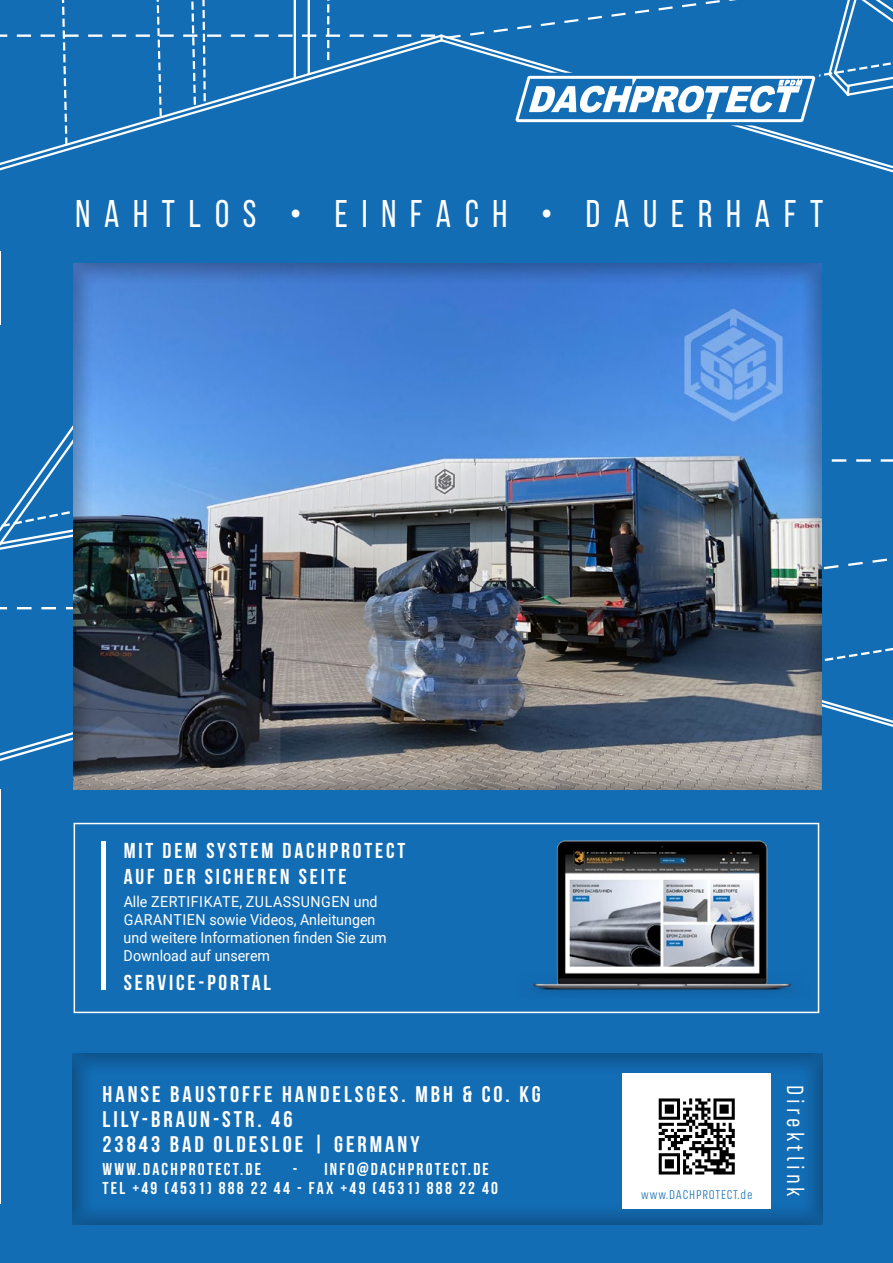
<style>
.page{position:relative;width:893px;height:1263px;background:#fff}
.page>*{position:absolute;margin:0;border:0;box-sizing:border-box;transform-origin:0 0}
.t1{font:38.55px "Bebas Neue";letter-spacing:.38em;color:#fff;scale:.94 1}
.t2{font:23.85px "FS Industrie Cd";letter-spacing:.18em;color:#fff;scale:.94 1}
.t3{font:700 22.65px/24.8px "Bebas Neue";letter-spacing:.13em;color:#fff}
.t4{font:700 21.6px/26px "Bebas Neue";letter-spacing:.13em;color:#fff}
.t5{font:700 17.25px/19.4px "Bebas Neue";letter-spacing:.13em;color:#fff}
.t6{font:15.15px/18px "Roboto";color:#fff;scale:.94 1}
.t7{font:12.9px "FS Industrie Cd";letter-spacing:.06em;color:#136db5}
</style>
<div class="page">
<div style="left:1px;top:194px;width:892px;height:1069px;background:#136db5"></div>
<div style="left:0;top:325px;width:893px;height:464px;background:#136db5"></div>
<svg style="left:0;top:443px;width:60px;height:318px"></svg>
<div style="left:60px;top:1042px;width:777px;height:183px;background:#000;opacity:.84"></div>
<div style="left:623px;top:1074px;width:148px;height:135px;background:#fff"></div>
<div style="left:74px;top:823px;width:745px;height:190px;background:#136db5;border:2px solid #fff"></div>
<hr style="left:102px;top:841px;width:4px;height:149px;background:#fff">
<svg style="left:658px;top:1098px;width:77px;height:77px"></svg>
<svg style="left:659px;top:1098px;width:76px;height:76px"></svg>
<svg style="left:0;top:0;width:893px;height:251px"></svg>
<div style="left:60px;top:254px;width:773px;height:537px;background:#000;opacity:.84"></div>
<img style="left:533px;top:841px;width:258px;height:153px">
<h1 class="t1" style="left:75px;top:193px;width:797px">NAHTLOS • EINFACH • DAUERHAFT</h1>
<h3 class="t4" style="left:124px;top:837px;width:283px">MIT DEM SYSTEM DACHPROTECT<br>AUF DER SICHEREN SEITE</h3>
<p class="t6" style="left:124px;top:892px;width:281px">Alle ZERTIFIKATE, ZULASSUNGEN und GARANTIEN sowie Videos, Anleitungen und weitere Informationen finden Sie zum Download auf unserem</p>
<h3 class="t4" style="left:124px;top:970px;width:149px">SERVICE-PORTAL</h3>
<h3 class="t3" style="left:103px;top:1082px;width:440px">HANSE BAUSTOFFE HANDELSGES. MBH &amp; CO. KG<br>LILY-BRAUN-STR. 46<br>23843 BAD OLDESLOE | GERMANY</h3>
<p class="t5" style="left:103px;top:1159px;width:160px">WWW.DACHPROTECT.DE</p>
<p class="t5" style="left:103px;top:1159px;width:397px;text-indent:190px">- INFO@DACHPROTECT.DE<br>TEL +49 (4531) 888 22 44 - FAX +49 (4531) 888 22 40</p>
<p class="t7" style="left:641px;top:1187px;width:113px">www.DACHPROTECT.de</p>
<h2 class="t2" style="left:809px;top:1085px;width:120px;rotate:90deg">Direktlink</h2>
</div>
